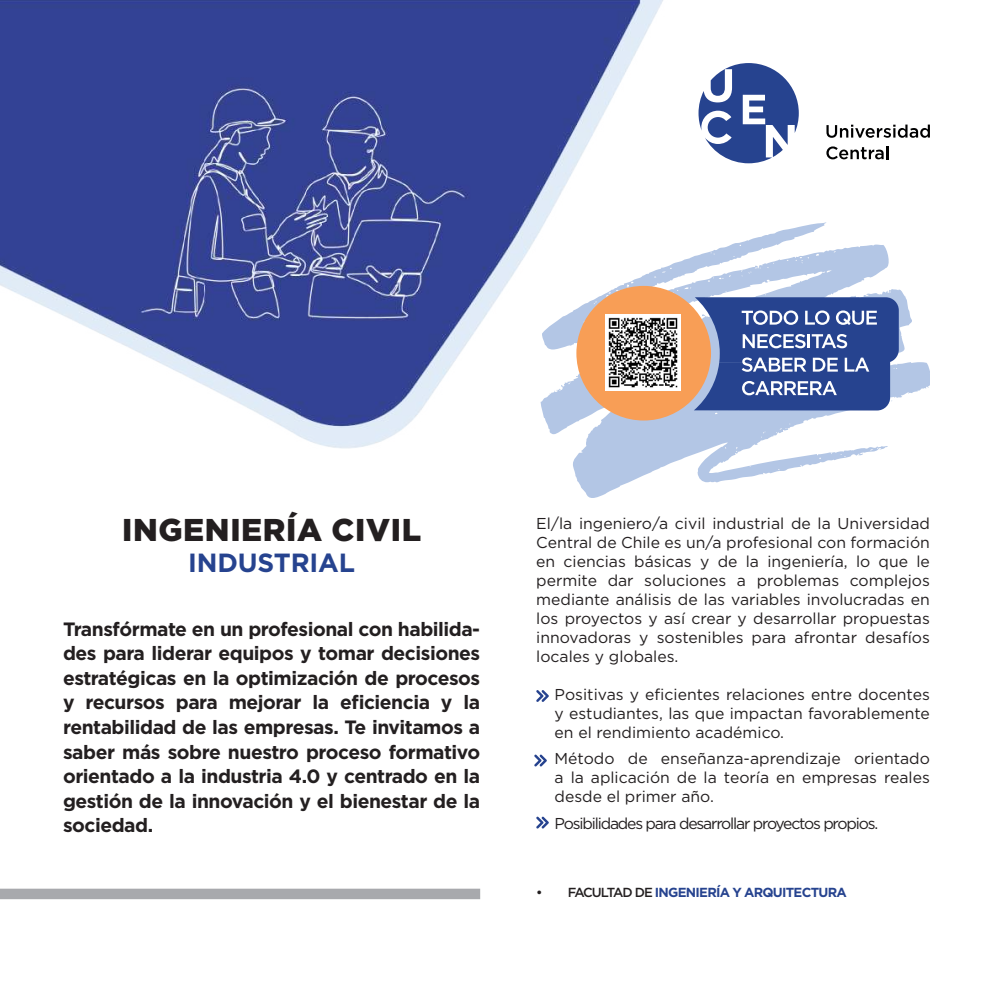
<style>
.page{position:relative;width:993px;height:993px;background:#fff}
.page>*{position:absolute;margin:0;border:0;box-sizing:border-box;transform-origin:0 0}
.t1{font:900 31.5px "Gotham Pro";letter-spacing:.02em;color:#231f20}
.t2{font:700 26.25px "Gotham Pro";letter-spacing:-.005em;color:#26438f}
.t3{font:700 19.25px/24.5px "Gotham Pro";letter-spacing:-.025em;color:#231f20;text-align:justify}
.t4{font:15.75px/18.9px "Gotham Pro";color:#231f20;text-align:justify}
.t5{font:15.75px "Gotham Pro";letter-spacing:-.075em;color:#231f20}
.t6{font:700 13.12px "Gotham Pro";letter-spacing:-.055em;color:#26438f}
.s1{font-weight:500;color:#231f20}
</style>
<div class="page">
<div style="left:0;top:888px;width:480px;height:10px;background:#a8a9ad"></div>
<svg style="left:573px;top:222px;width:356px;height:275px"></svg>
<svg style="left:693px;top:297px;width:205px;height:113px;background:#56689f"></svg>
<svg style="left:826px;top:124px;width:103px;height:14px"></svg>
<svg style="left:826px;top:146px;width:62px;height:13px"></svg>
<svg style="left:698px;top:63px;width:100px;height:100px"></svg>
<img style="left:0;top:0;width:693px;height:457px">
<img style="left:605px;top:314px;width:75px;height:76px">
<svg style="left:536px;top:690px;width:12px;height:11px"></svg>
<svg style="left:534px;top:754px;width:12px;height:12px"></svg>
<svg style="left:536px;top:816px;width:12px;height:12px"></svg>
<h1 class="t1" style="left:122px;top:511px;width:300px">INGENIERÍA CIVIL</h1>
<h2 class="t2" style="left:188px;top:547px;width:168px">INDUSTRIAL</h2>
<p class="t3" style="left:63px;top:616px;width:418px">Transfórmate en un profesional con habilida&shy;des para liderar equipos y tomar decisiones estratégicas en la optimización de procesos y recursos para mejorar la eficiencia y la rentabilidad de las empresas. Te invitamos a saber más sobre nuestro proceso formativo orientado a la industria 4.0 y centrado en la gestión de la innovación y el bienestar de la sociedad.</p>
<p class="t4" style="left:536px;top:514px;width:395px">El/la ingeniero/a civil industrial de la Universidad Central de Chile es un/a profesional con formación en ciencias básicas y de la ingeniería, lo que le permite dar soluciones a problemas complejos mediante análisis de las variables involucradas en los proyectos y así crear y desarrollar propuestas innovadoras y sostenibles para afrontar desafíos locales y globales.</p>
<p class="t4" style="left:554px;top:685px;width:377px">Positivas y eficientes relaciones entre docentes y estudiantes, las que impactan favorablemente en el rendimiento académico.</p>
<p class="t4" style="left:554px;top:749px;width:377px">Método de enseñanza-aprendizaje orientado a la aplicación de la teoría en empresas reales desde el primer año.</p>
<p class="t5" style="left:554px;top:814px;width:325px">Posibilidades para desarrollar proyectos propios.</p>
<p class="t6" style="left:536px;top:884px;width:312px"><span class="s1">• FACULTAD DE</span> INGENIERÍA Y ARQUITECTURA</p>
</div>
